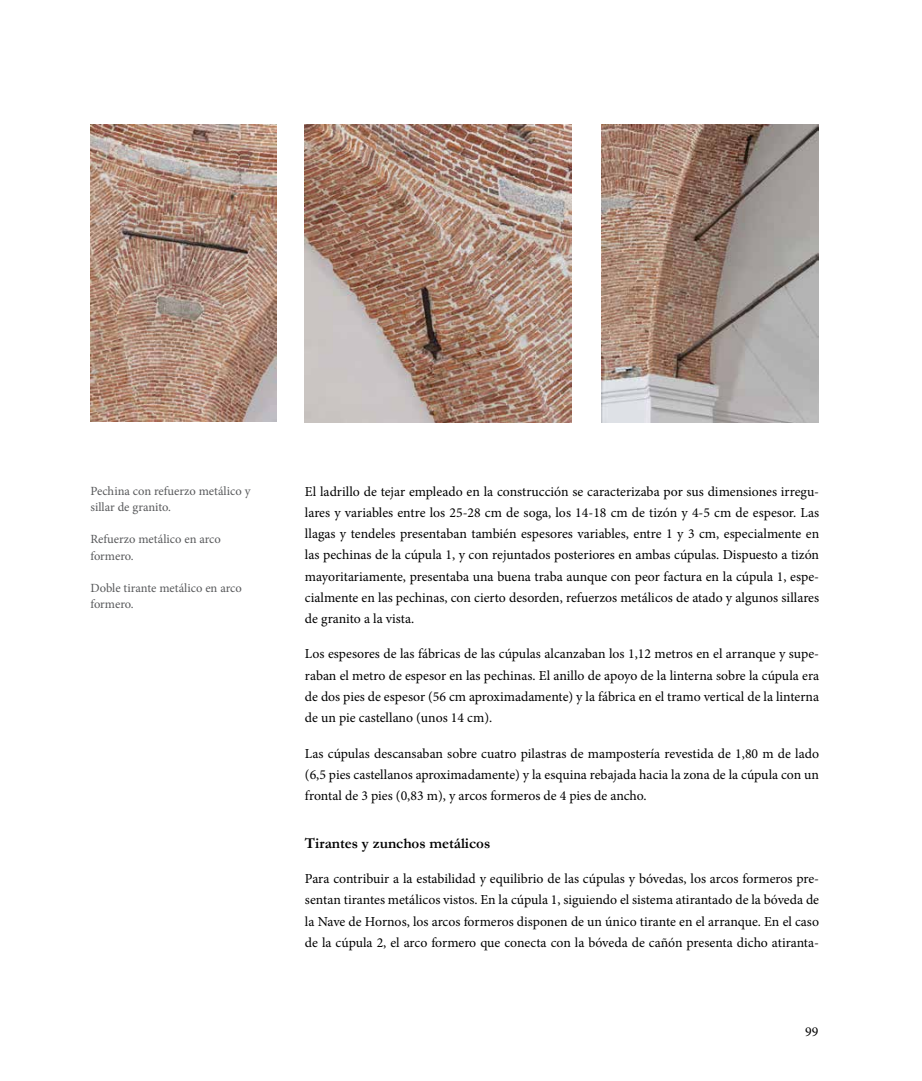
<style>
.page{position:relative;width:922px;height:1081px;background:#fff}
.page>*{position:absolute;margin:0;border:0;box-sizing:border-box;transform-origin:0 0}
.t1{font:700 15px "Garamond";color:#000}
.t2{font:13.75px/21.2px "Minion Pro";color:#000;text-align:justify}
.t3{font:12.5px/16.2px "Minion Pro";color:#58595b}
</style>
<div class="page">
<img style="left:90px;top:124px;width:186px;height:298px">
<img style="left:305px;top:124px;width:266px;height:298px">
<img style="left:601px;top:124px;width:217px;height:298px">
<p class="t3" style="left:90px;top:482px;width:161px">Pechina con refuerzo metálico y sillar de granito.</p>
<p class="t3" style="left:90px;top:531px;width:132px">Refuerzo metálico en arco formero.</p>
<p class="t3" style="left:90px;top:580px;width:153px">Doble tirante metálico en arco formero.</p>
<p class="t2" style="left:305px;top:480px;width:515px">El ladrillo de tejar empleado en la construcción se caracterizaba por sus dimensiones irregu&shy;lares y variables entre los 25-28 cm de soga, los 14-18 cm de tizón y 4-5 cm de espesor. Las llagas y tendeles presentaban también espesores variables, entre 1 y 3 cm, especialmente en las pechinas de la cúpula 1, y con rejuntados posteriores en ambas cúpulas. Dispuesto a tizón mayoritariamente, presentaba una buena traba aunque con peor factura en la cúpula 1, espe&shy;cialmente en las pechinas, con cierto desorden, refuerzos metálicos de atado y algunos sillares de granito a la vista.</p>
<p class="t2" style="left:305px;top:643px;width:515px">Los espesores de las fábricas de las cúpulas alcanzaban los 1,12 metros en el arranque y supe&shy;raban el metro de espesor en las pechinas. El anillo de apoyo de la linterna sobre la cúpula era de dos pies de espesor (56 cm aproximadamente) y la fábrica en el tramo vertical de la linterna de un pie castellano (unos 14 cm).</p>
<p class="t2" style="left:305px;top:743px;width:515px">Las cúpulas descansaban sobre cuatro pilastras de mampostería revestida de 1,80 m de lado (6,5 pies castellanos aproximadamente) y la esquina rebajada hacia la zona de la cúpula con un frontal de 3 pies (0,83 m), y arcos formeros de 4 pies de ancho.</p>
<p class="t1" style="left:305px;top:833px;width:187px">Tirantes y zunchos metálicos</p>
<p class="t2" style="left:305px;top:868px;width:515px">Para contribuir a la estabilidad y equilibrio de las cúpulas y bóvedas, los arcos formeros pre&shy;sentan tirantes metálicos vistos. En la cúpula 1, siguiendo el sistema atirantado de la bóveda de la Nave de Hornos, los arcos formeros disponen de un único tirante en el arranque. En el caso de la cúpula 2, el arco formero que conecta con la bóveda de cañón presenta dicho atiranta-</p>
<p class="t2" style="left:805px;top:1021px;width:15px">99</p>
</div>
